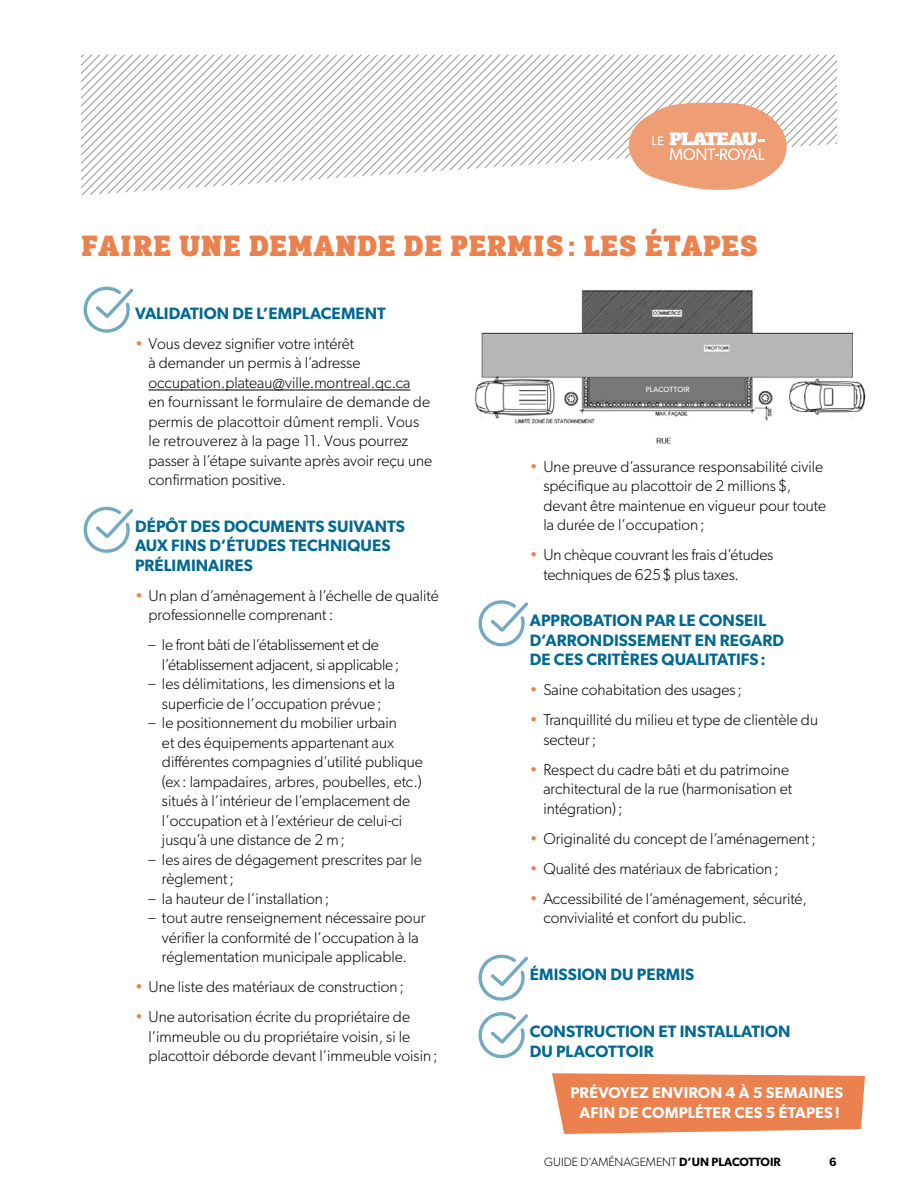
<style>
.page{position:relative;width:918px;height:1188px;background:#fff}
.page>*{position:absolute;margin:0;border:0;box-sizing:border-box;transform-origin:0 0}
.t1{font:900 30px "Kondolar";letter-spacing:.015em;color:#eb814e}
.t2{font:600 16.5px/19.5px "Gibson";letter-spacing:.005em;color:#006991}
.t3{font:300 15.75px/19.5px "Gibson";color:#000}
.t4{font:600 15.75px/19.5px "Gibson";letter-spacing:.01em;color:#fff;text-align:center}
.t5{font:300 12px "Gibson";color:#000}
.t6{font:600 12px "Gibson";color:#000}
.t7{font:7.65px "Gibson";color:#fff}
.s1{color:#eb814e}
.s2{font-weight:600}
</style>
<div class="page">
<svg style="left:81px;top:55px;width:756px;height:140px"></svg>
<svg style="left:628px;top:102px;width:159px;height:90px"></svg>
<hr style="left:148px;top:390px;width:262px;height:1px;background:#000">
<svg style="left:84px;top:286px;width:49px;height:47px"></svg>
<svg style="left:479px;top:600px;width:49px;height:47px"></svg>
<svg style="left:84px;top:506px;width:49px;height:47px"></svg>
<svg style="left:479px;top:954px;width:49px;height:47px"></svg>
<svg style="left:479px;top:1012px;width:49px;height:47px"></svg>
<svg style="left:552px;top:1073px;width:313px;height:61px;background:#ec8c5d"></svg>
<img style="left:474px;top:290px;width:392px;height:154px">
<h1 class="t1" style="left:81px;top:226px;width:119px">FAIRE UNE</h1>
<h1 class="t1" style="left:249px;top:226px;width:22px">DEMANDE</h1>
<h1 class="t1" style="left:404px;top:226px;width:353px">DE PERMI S: LES ÉTAPES</h1>
<p class="t2" style="left:135px;top:303px;width:252px">VALIDATION DE L’EMPLACEMENT</p>
<p class="t3" style="left:148px;top:334px;width:285px;text-indent:-13px"><span class="s1">•</span> Vous devez signifier votre intérêt<br>à demander un permis à l’adresse occupation. plateau@ville. montreal.qc.ca<br>en fournissant le formulaire de demande de permis de placottoir dûment rempli. Vous le retrouverez à la page 11. Vous pourrez passer à l’étape suivante après avoir reçu une confirmation positive.</p>
<p class="t2" style="left:135px;top:516px;width:271px">DÉPÔT DES DOCUMENTS SUIVANTS<br>AUX FINS D’ÉTUDES TECHNIQUES<br>PRÉLIMINAIRES</p>
<p class="t3" style="left:148px;top:586px;width:292px;text-indent:-13px"><span class="s1">•</span> U n plan d’aménagement à l’échelle de qualité professionnelle comprenant:</p>
<p class="t3" style="left:162px;top:635px;width:239px;text-indent:-13px">– le front bâti de l’établissement et de l’établissement adjacent, si applicable;</p>
<p class="t3" style="left:148px;top:674px;width:248px;text-align:center">– les délimitations, les dimensions et la superficie de l’occupation prévue;</p>
<p class="t3" style="left:162px;top:713px;width:262px;text-indent:-13px">– le positionnement du mobilier urbain<br>et des équipements appartenant aux différentes compagnies d’utilité publique (ex : lampadaires, arbres, poubelles, etc.) situés à l’intérieur de l’emplacement de l’occupation et à l’extérieur de celui-ci jusqu’à une distance de 2 m;</p>
<p class="t3" style="left:162px;top:850px;width:261px;text-indent:-13px">– les aires de dégagement prescrites par le règlement;</p>
<p class="t3" style="left:148px;top:889px;width:182px">– la hauteur de l’installation;</p>
<p class="t3" style="left:148px;top:908px;width:278px;text-align:center">– tout autre renseignement nécessaire pour vérifier la conformité de l’occupation à la réglementation municipale applicable.</p>
<p class="t3" style="left:135px;top:977px;width:270px"><span class="s1">•</span> U ne liste des matériaux de construction;</p>
<p class="t3" style="left:148px;top:1007px;width:291px;text-indent:-13px"><span class="s1">•</span> U ne autorisation écrite du propriétaire de l’immeuble ou du propriétaire voisin, si le placottoir déborde devant l’immeuble voisin;</p>
<p class="t7" style="left:646px;top:385px;width:14px">PLACOTTOIR</p>
<p class="t3" style="left:543px;top:457px;width:284px;text-indent:-13px"><span class="s1">•</span> U ne preuve d’assurance responsabilité civile spécifique au placottoir de 2 millions$, devant être maintenue en vigueur pour toute la durée de l’occupation;</p>
<p class="t3" style="left:543px;top:545px;width:232px;text-indent:-13px"><span class="s1">•</span> U n chèque couvrant les frais d’études techniques de 625$ plus taxes.</p>
<p class="t2" style="left:530px;top:611px;width:256px">APPROBATION PAR LE CONSEIL<br>D’ARRONDISSEMENT EN REGARD<br>DE CES CRITÈRES QUALITATIFS:</p>
<p class="t3" style="left:530px;top:680px;width:214px"><span class="s1">•</span> Saine cohabitation des usages;</p>
<p class="t3" style="left:543px;top:710px;width:276px;text-indent:-13px"><span class="s1">•</span> Tranquillité du milieu et type de clientèle du secteur;</p>
<p class="t3" style="left:543px;top:760px;width:250px;text-indent:-13px"><span class="s1">•</span> Respect du cadre bâti et du patrimoine architectural de la rue (harmonisation et intégration);</p>
<p class="t3" style="left:530px;top:829px;width:287px"><span class="s1">•</span> Originalité du concept de l’aménagement;</p>
<p class="t3" style="left:530px;top:859px;width:250px"><span class="s1">•</span> Qualité des matériaux de fabrication;</p>
<p class="t3" style="left:543px;top:889px;width:265px;text-indent:-13px"><span class="s1">•</span> Accessibilité de l’aménagement, sécurité, convivialité et confort du public.</p>
<p class="t2" style="left:530px;top:965px;width:166px">ÉMISSION DU PERMIS</p>
<p class="t2" style="left:530px;top:1022px;width:262px">CONSTRUCTION ET INSTALLATION<br>DU PLACOTTOIR</p>
<p class="t4" style="left:571px;top:1083px;width:274px">PRÉVOYEZ ENVIRON 4 À 5 SEMAINES<br>AFIN DE COMPLÉTER CES 5 ÉTAPES!</p>
<p class="t5" style="left:544px;top:1154px;width:238px">Guide d’aménag ement <span class="s2">D’UN PLACOTTOIR</span></p>
<p class="t6" style="left:829px;top:1154px;width:9px">6</p>
</div>
